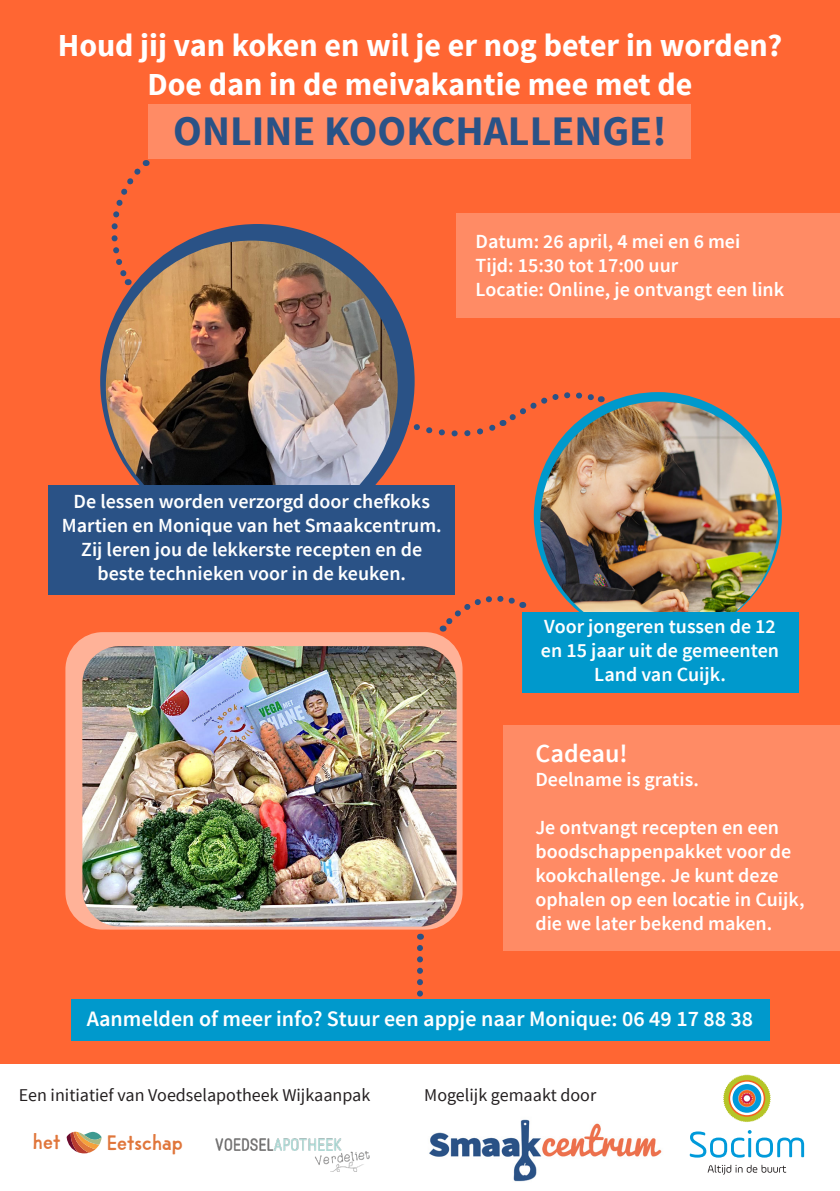
<style>
.page{position:relative;width:840px;height:1191px;background:#fff}
.page>*{position:absolute;margin:0;border:0;box-sizing:border-box;transform-origin:0 0}
.t1{font:700 42px "Source Sans Pro";color:#2a5286}
.t2{font:700 32px/38.4px "Source Sans Pro";color:#fff;text-align:center}
.t3{font:600 26px "Source Sans Pro";color:#fff}
.t4{font:600 22px "Source Sans Pro";color:#fff}
.t5{font:20.8px "Tipique";letter-spacing:-.015em;color:#e0763b}
.t6{font:600 20px/24px "Source Sans Pro";color:#fff}
.t7{font:18px "Source Sans Pro";color:#231f20}
</style>
<div class="page">
<div style="left:0;top:0;width:839px;height:1063px;background:#f63"></div>
<div style="left:502px;top:725px;width:337px;height:226px;background:#ff8b65"></div>
<div style="left:148px;top:104px;width:543px;height:55px;background:#ff8b65"></div>
<svg style="left:689px;top:1130px;width:114px;height:27px"></svg>
<svg style="left:707px;top:1164px;width:78px;height:10px"></svg>
<svg style="left:723px;top:1074px;width:47px;height:48px"></svg>
<img style="left:429px;top:1119px;width:233px;height:63px">
<svg style="left:67px;top:1131px;width:35px;height:22px"></svg>
<div style="left:456px;top:213px;width:383px;height:104px;background:#ff8b65"></div>
<img style="left:215px;top:1138px;width:155px;height:33px">
<div style="left:65px;top:632px;width:397px;height:297px;background:#ffb298;border-radius:37px"></div>
<img style="left:82px;top:646px;width:374px;height:280px">
<svg style="left:533px;top:392px;width:248px;height:248px;background:#1796bf"></svg>
<img style="left:540px;top:401px;width:237px;height:238px;border-radius:119px">
<div style="left:522px;top:612px;width:276px;height:81px;background:#09c"></div>
<div style="left:100px;top:224px;width:314px;height:314px;background:#2a5286;border-radius:50%"></div>
<img style="left:106px;top:241px;width:291px;height:291px;border-radius:146px">
<div style="left:48px;top:485px;width:407px;height:109px;background:#2a5286"></div>
<svg style="left:111px;top:160px;width:36px;height:125px"></svg>
<svg style="left:404px;top:390px;width:197px;height:49px"></svg>
<svg style="left:439px;top:595px;width:84px;height:37px"></svg>
<svg style="left:417px;top:948px;width:6px;height:49px"></svg>
<div style="left:71px;top:998px;width:698px;height:42px;background:#09c"></div>
<h2 class="t2" style="left:58px;top:28px;width:725px">Houd jij van koken en wil je er nog beter in worden?<br>Doe dan in de meivakantie mee met de</h2>
<h1 class="t1" style="left:173px;top:104px;width:494px">ONLINE KOOKCHALLENGE!</h1>
<p class="t6" style="left:475px;top:230px;width:310px">Datum: 26 april, 4 mei en 6 mei<br>Tijd: 15:30 tot 17:00 uur<br>Locatie: Online, je ontvangt een link</p>
<p class="t6" style="left:62px;top:490px;width:381px;text-align:center">De lessen worden verzorgd door chefkoks Martien en Monique van het Smaakcentrum.<br>Zij leren jou de lekkerste recepten en de beste technieken voor in de keuken.</p>
<p class="t6" style="left:540px;top:615px;width:239px;text-align:center">Voor jongeren tussen de 12 en 15 jaar uit de gemeenten<br>Land van Cuijk.</p>
<h3 class="t3" style="left:535px;top:737px;width:94px">Cadeau!</h3>
<p class="t6" style="left:535px;top:768px;width:165px">Deelname is gratis.</p>
<p class="t6" style="left:535px;top:816px;width:270px">Je ontvangt recepten en een boodschappenpakket voor de kookchallenge. Je kunt deze ophalen op een locatie in Cuijk, die we later bekend maken.</p>
<p class="t4" style="left:87px;top:1004px;width:667px">Aanmelden of meer info? Stuur een appje naar Monique: 06 49 17 88 38</p>
<p class="t7" style="left:19px;top:1083px;width:353px">Een initiatief van Voedselapotheek Wijkaanpak</p>
<p class="t7" style="left:424px;top:1083px;width:173px">Mogelijk gemaakt door</p>
<p class="t5" style="left:33px;top:1129px;width:30px">het</p>
<p class="t5" style="left:107px;top:1129px;width:77px">Eetschap</p>
</div>
